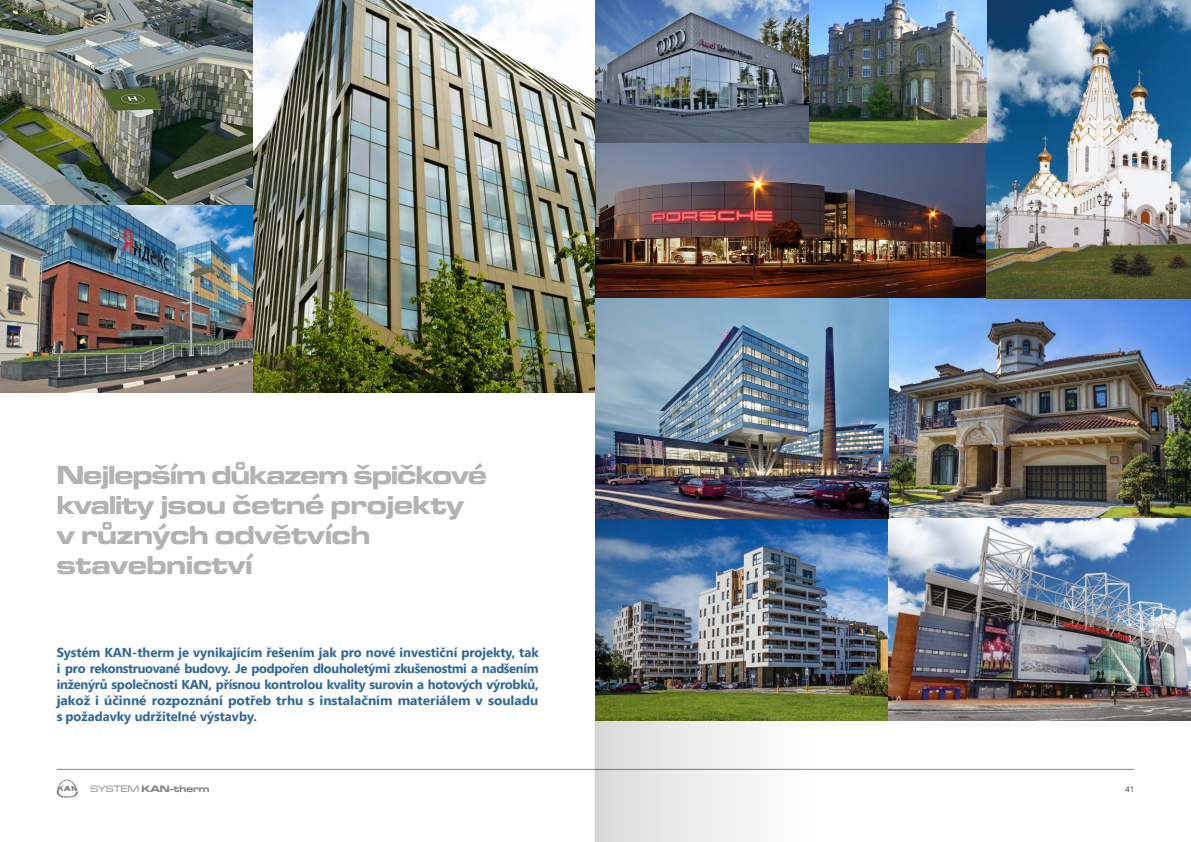
<style>
.page{position:relative;width:1191px;height:842px;background:#fff}
.page>*{position:absolute;margin:0;border:0;box-sizing:border-box;transform-origin:0 0}
.t1{font:27px/30px "Microgramma D Bol Ext";color:#b3b2b2}
.t2{font:700 13px/16px "Segoe UI";color:#2f6696;text-align:justify}
.t3{font:9.6px "Microgramma D Bol Ext";color:#878787}
.t4{font:8px "Segoe UI";color:#3c3c3b}
.s1{font-family:"Microgramma D Med Ext"}
</style>
<div class="page">
<svg style="left:57px;top:779px;width:21px;height:19px"></svg>
<img style="left:816px;top:142px;width:375px;height:579px">
<img style="left:252px;top:0;width:343px;height:392px">
<img style="left:0;top:0;width:252px;height:392px">
<img style="left:986px;top:0;width:205px;height:298px">
<img style="left:816px;top:298px;width:73px;height:221px">
<img style="left:816px;top:0;width:170px;height:142px">
<hr style="left:57px;top:769px;width:1077px;height:1px;background:#878787">
<img style="left:595px;top:0;width:221px;height:842px">
<h1 class="t1" style="left:57px;top:460px;width:431px">Nejlepším důkazem špičkové kvality jsou četné projekty v různých odvětvích stavebnictví</h1>
<p class="t2" style="left:57px;top:643px;width:483px">Systém KAN-therm je vynikajícím řešením jak pro nové investiční projekty, tak i pro rekonstruované budovy. Je podpořen dlouholetými zkušenostmi a nadšením inženýrů společnosti KAN, přísnou kontrolou kvality surovin a hotových výrobků, jakož i účinné rozpoznání potřeb trhu s instalačním materiálem v souladu s požadavky udržitelné výstavby.</p>
<p class="t3" style="left:90px;top:782px;width:121px"><span class="s1">SYSTEM</span> KAN-therm</p>
<p class="t4" style="left:1125px;top:781px;width:10px">41</p>
</div>
